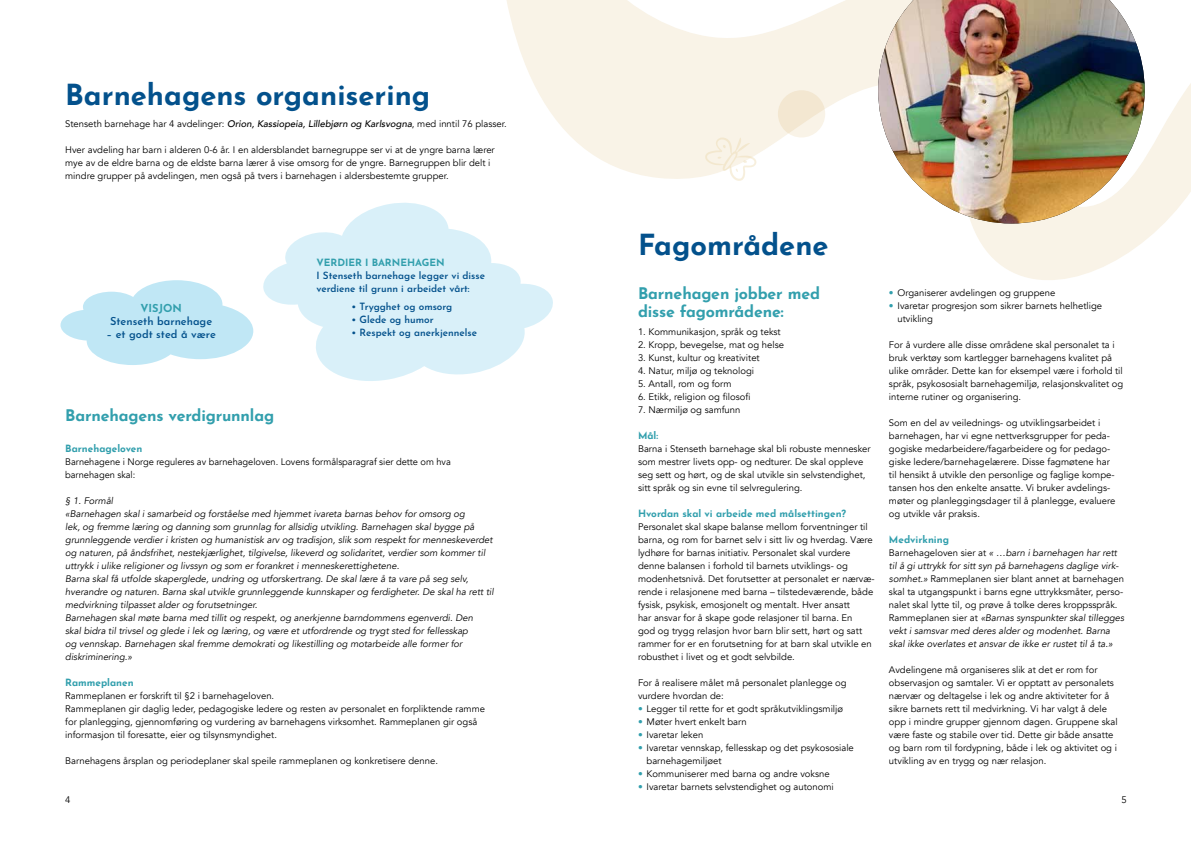
<style>
.page{position:relative;width:1191px;height:842px;background:#fff}
.page>*{position:absolute;margin:0;border:0;box-sizing:border-box;transform-origin:0 0}
.t1{font:700 29px "Josefin Sans";color:#03518c}
.t2{font:700 16px/18px "Josefin Sans";letter-spacing:-.01em;color:#329fad}
.t3{font:600 11px "Josefin Sans";color:#03518c}
.t4{font:700 11px "Josefin Sans";color:#329fad}
.t5{font:600 10px/13px "Josefin Sans";color:#03518c}
.t6{font:700 10px "Josefin Sans";color:#329fad}
.t7{font:9.5px/13px "Avenir";color:#000}
.t8{font:italic 9.5px/13px "Avenir";color:#000}
.s1{font-weight:500;font-style:italic}
.s2{color:#329fad}
.s3{font-style:normal}
</style>
<div class="page">
<svg style="left:263px;top:202px;width:233px;height:179px;fill:#d9f0f9"></svg>
<svg style="left:60px;top:280px;width:193px;height:85px"></svg>
<svg style="left:496px;top:0;width:695px;height:366px"></svg>
<img style="left:878px;top:0;width:266px;height:223px">
<svg style="left:778px;top:90px;width:47px;height:47px;background:#f4ead6"></svg>
<svg style="left:704px;top:137px;width:52px;height:44px"></svg>
<h1 class="t1" style="left:65px;top:69px;width:366px">Barnehagens organisering</h1>
<p class="t7" style="left:65px;top:117px;width:443px">Stenseth barnehage har 4 avdelinger: <span class="s1">Orion, Kassiopeia, Lillebjørn og Karlsvogna</span>, med inntil 76 plasser.</p>
<p class="t7" style="left:65px;top:143px;width:431px">Hver avdeling har barn i alderen 0-6 år. I en aldersblandet barnegruppe ser vi at de yngre barna lærer mye av de eldre barna og de eldste barna lærer å vise omsorg for de yngre. Barnegruppen blir delt i mindre grupper på avdelingen, men også på tvers i barnehagen i aldersbestemte grupper.</p>
<p class="t4" style="left:140px;top:299px;width:43px">VISJON</p>
<p class="t3" style="left:110px;top:312px;width:104px">Stenseth barnehage</p>
<p class="t3" style="left:106px;top:325px;width:111px">– et godt sted å være</p>
<p class="t6" style="left:316px;top:254px;width:130px">VERDIER I BARNEHAGEN</p>
<p class="t5" style="left:316px;top:268px;width:170px">I Stenseth barnehage legger vi disse verdiene til grunn i arbeidet vårt:</p>
<p class="t5" style="left:351px;top:298px;width:102px">• Trygghet og omsorg</p>
<p class="t5" style="left:351px;top:311px;width:84px">• Glede og humor</p>
<p class="t5" style="left:351px;top:324px;width:127px">• Respekt og anerkjennelse</p>
<h2 class="t2" style="left:65px;top:404px;width:210px">Barnehagens verdigrunnlag</h2>
<p class="t6" style="left:65px;top:440px;width:79px">Barnehageloven</p>
<p class="t7" style="left:65px;top:455px;width:387px">Barnehagene i Norge reguleres av barnehageloven. Lovens formålsparagraf sier dette om hva barnehagen skal:</p>
<p class="t8" style="left:65px;top:494px;width:430px">§ 1. Formål<br>«Barnehagen skal i samarbeid og forståelse med hjemmet ivareta barnas behov for omsorg og<br>lek, og fremme læring og danning som grunnlag for allsidig utvikling. Barnehagen skal bygge på grunnleggende verdier i kristen og humanistisk arv og tradisjon, slik som respekt for menneskeverdet og naturen, på åndsfrihet, nestekjærlighet, tilgivelse, likeverd og solidaritet, verdier som kommer til uttrykk i ulike religioner og livssyn og som er forankret i menneskerettighetene.<br>Barna skal få utfolde skaperglede, undring og utforskertrang. De skal lære å ta vare på seg selv, hverandre og naturen. Barna skal utvikle grunnleggende kunnskaper og ferdigheter. De skal ha rett til medvirkning tilpasset alder og forutsetninger.<br>Barnehagen skal møte barna med tillit og respekt, og anerkjenne barndommens egenverdi. Den<br>skal bidra til trivsel og glede i lek og læring, og være et utfordrende og trygt sted for fellesskap<br>og vennskap. Barnehagen skal fremme demokrati og likestilling og motarbeide alle former for diskriminering.»</p>
<p class="t6" style="left:65px;top:674px;width:70px">Rammeplanen</p>
<p class="t7" style="left:65px;top:689px;width:421px">Rammeplanen er forskrift til §2 i barnehageloven.<br>Rammeplanen gir daglig leder, pedagogiske ledere og resten av personalet en forpliktende ramme for planlegging, gjennomføring og vurdering av barnehagens virksomhet. Rammeplanen gir også informasjon til foresatte, eier og tilsynsmyndighet.</p>
<p class="t7" style="left:65px;top:754px;width:374px">Barnehagens årsplan og periodeplaner skal speile rammeplanen og konkretisere denne.</p>
<h1 class="t1" style="left:638px;top:219px;width:192px">Fagområdene</h1>
<h2 class="t2" style="left:638px;top:282px;width:183px">Barnehagen jobber med -disse fagområdene:</h2>
<p class="t7" style="left:638px;top:325px;width:144px">1. Kommunikasjon, språk og tekst</p>
<p class="t7" style="left:638px;top:338px;width:148px">2. Kropp, bevegelse, mat og helse</p>
<p class="t7" style="left:638px;top:351px;width:123px">3. Kunst, kultur og kreativitet</p>
<p class="t7" style="left:638px;top:364px;width:118px">4. Natur, miljø og teknologi</p>
<p class="t7" style="left:638px;top:377px;width:95px">5. Antall, rom og form</p>
<p class="t7" style="left:638px;top:390px;width:114px">6. Etikk, religion og filosofi</p>
<p class="t7" style="left:638px;top:403px;width:104px">7. Nærmiljø og samfunn</p>
<p class="t6" style="left:638px;top:427px;width:22px">Mål:</p>
<p class="t7" style="left:638px;top:442px;width:234px">Barna i Stenseth barnehage skal bli robuste mennesker som mestrer livets opp- og nedturer. De skal oppleve seg sett og hørt, og de skal utvikle sin selvstendighet, sitt språk og sin evne til selvregulering.</p>
<p class="t6" style="left:638px;top:505px;width:210px">Hvordan skal vi arbeide med målsettingen?</p>
<p class="t7" style="left:638px;top:520px;width:238px">Personalet skal skape balanse mellom forventninger til barna, og rom for barnet selv i sitt liv og hverdag. Være lydhøre for barnas initiativ. Personalet skal vurdere denne balansen i forhold til barnets utviklings- og modenhetsnivå. Det forutsetter at personalet er nærvæ&shy;rende i relasjonene med barna – tilstedeværende, både fysisk, psykisk, emosjonelt og mentalt. Hver ansatt<br>har ansvar for å skape gode relasjoner til barna. En<br>god og trygg relasjon hvor barn blir sett, hørt og satt rammer for er en forutsetning for at barn skal utvikle en robusthet i livet og et godt selvbilde.</p>
<p class="t7" style="left:638px;top:676px;width:210px">For å realisere målet må personalet planlegge og vurdere hvordan de:</p>
<p class="t7" style="left:638px;top:702px;width:207px"><span class="s2">•</span> Legger til rette for et godt språkutviklingsmiljø</p>
<p class="t7" style="left:638px;top:715px;width:110px"><span class="s2">•</span> Møter hvert enkelt barn</p>
<p class="t7" style="left:638px;top:728px;width:67px"><span class="s2">•</span> Ivaretar leken</p>
<p class="t7" style="left:646px;top:741px;width:209px;text-indent:-9px"><span class="s2">•</span> Ivaretar vennskap, fellesskap og det psykososiale barnehagemiljøet</p>
<p class="t7" style="left:638px;top:767px;width:193px"><span class="s2">•</span> Kommuniserer med barna og andre voksne</p>
<p class="t7" style="left:638px;top:780px;width:197px"><span class="s2">•</span> Ivaretar barnets selvstendighet og autonomi</p>
<p class="t7" style="left:889px;top:286px;width:168px"><span class="s2">•</span> Organiserer avdelingen og gruppene</p>
<p class="t7" style="left:897px;top:299px;width:206px;text-indent:-9px"><span class="s2">•</span> Ivaretar progresjon som sikrer barnets helhetlige utvikling</p>
<p class="t7" style="left:889px;top:338px;width:236px">For å vurdere alle disse områdene skal personalet ta i bruk verktøy som kartlegger barnehagens kvalitet på ulike områder. Dette kan for eksempel være i forhold til språk, psykososialt barnehagemiljø, relasjonskvalitet og interne rutiner og organisering.</p>
<p class="t7" style="left:889px;top:416px;width:228px">Som en del av veilednings- og utviklingsarbeidet i barnehagen, har vi egne nettverksgrupper for peda&shy;gogiske medarbeidere/fagarbeidere og for pedago&shy;giske ledere/barnehagelærere. Disse fagmøtene har til hensikt å utvikle den personlige og faglige kompe&shy;tansen hos den enkelte ansatte. Vi bruker avdelings&shy;møter og planleggingsdager til å planlegge, evaluere og utvikle vår praksis.</p>
<p class="t6" style="left:889px;top:531px;width:62px">Medvirkning</p>
<p class="t8" style="left:889px;top:546px;width:237px"><span class="s3">Barnehageloven sier at</span> « …barn i barnehagen har rett til å gi uttrykk for sitt syn på barnehagens daglige virk&shy;somhet.» <span class="s3">Rammeplanen sier blant annet at barnehagen skal ta utgangspunkt i barns egne uttrykksmåter, perso&shy;nalet skal lytte til, og prøve å tolke deres kroppsspråk.<br>Rammeplanen sier at</span> «Barnas synspunkter skal tillegges vekt i samsvar med deres alder og modenhet. Barna skal ikke overlates et ansvar de ikke er rustet til å ta.»</p>
<p class="t7" style="left:889px;top:663px;width:230px">Avdelingene må organiseres slik at det er rom for observasjon og samtaler. Vi er opptatt av personalets nærvær og deltagelse i lek og andre aktiviteter for å sikre barnets rett til medvirkning. Vi har valgt å dele opp i mindre grupper gjennom dagen. Gruppene skal være faste og stabile over tid. Dette gir både ansatte og barn rom til fordypning, både i lek og aktivitet og i utvikling av en trygg og nær relasjon.</p>
<p class="t7" style="left:65px;top:793px;width:7px">4</p>
<p class="t7" style="left:1121px;top:793px;width:7px">5</p>
</div>
